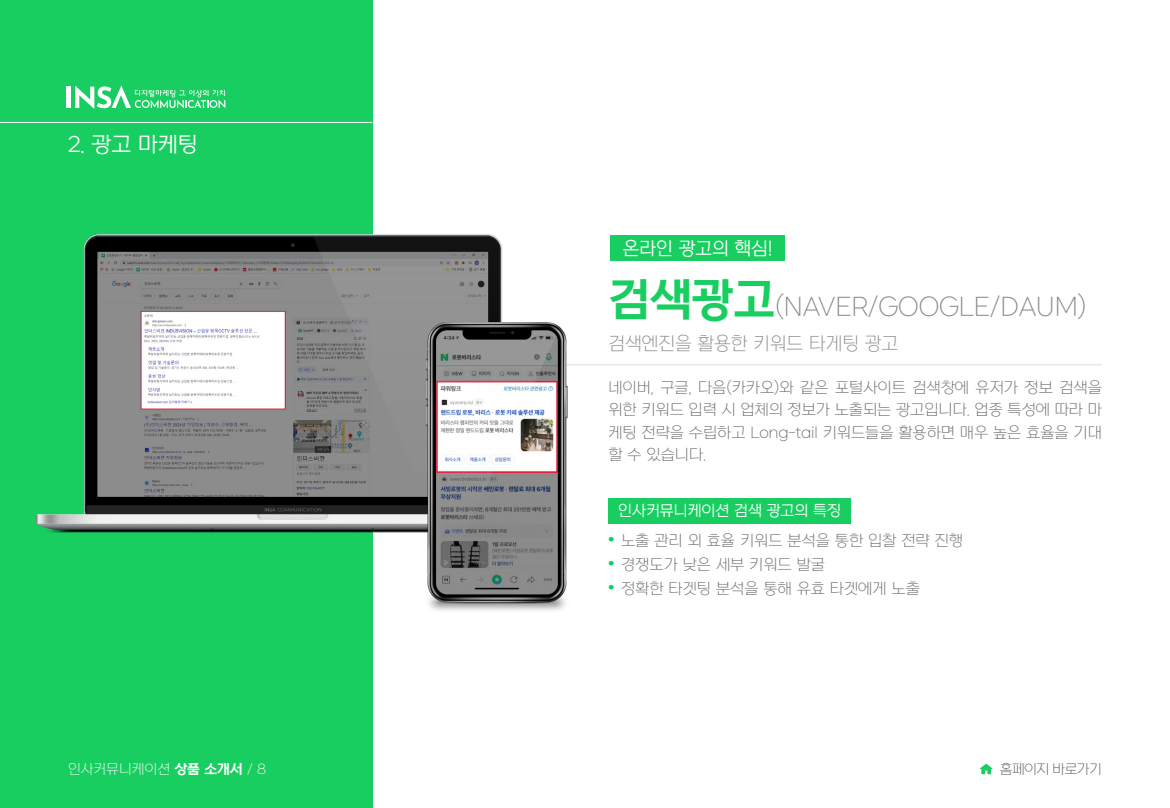
<style>
.page{position:relative;width:1170px;height:808px;background:#fff}
.page>*{position:absolute;margin:0;border:0;box-sizing:border-box;transform-origin:0 0}
.t1{font:25.5px "NEXON Lv 1 Gothic OTF Light";color:#888}
.t2{font:21px "NEXON Lv 1 Gothic OTF Regular";color:#fff}
.t3{font:18px "NEXON Lv 1 Gothic OTF Light";color:#888}
.t4{font:18px "NEXON Lv 1 Gothic OTF Regular";color:#fff}
.t5{font:15px/22.5px "NEXON Lv 1 Gothic OTF Light";color:#666;text-align:justify}
.t6{font:15px "NEXON Lv 1 Gothic OTF Regular";color:#fff}
.t7{font:13.5px "NEXON Lv 1 Gothic OTF Light";color:#fff}
.t8{font:13.5px "NEXON Lv 1 Gothic OTF Light";letter-spacing:-.04em;color:#595757}
.t9{font:6px "NEXON Lv 2 Gothic OTF Light";color:#19ce60;scale:1.05 1}
.s1{font-family:"NEXON Lv 1 Gothic OTF Bold"}
.s2{font-family:"NEXON Lv 1 Gothic OTF Bold";font-size:45px;color:#19ce60}
</style>
<div class="page">
<div style="left:0;top:0;width:372px;height:808px;background:#19ce60"></div>
<hr style="left:372px;top:364px;width:729px;height:1px;background:#dcdddd">
<hr style="left:67px;top:87px;width:4px;height:21px;background:#fff">
<svg style="left:75px;top:86px;width:150px;height:23px"></svg>
<hr style="left:0;top:122px;width:372px;height:1px;background:#fff">
<div style="left:610px;top:236px;width:174px;height:25px;background:#19ce60"></div>
<div style="left:608px;top:498px;width:242px;height:25px;background:#19ce60"></div>
<svg style="left:979px;top:764px;width:13px;height:10px"></svg>
<img style="left:36px;top:234px;width:512px;height:319px">
<img style="left:424px;top:323px;width:146px;height:288px">
<h2 class="t2" style="left:68px;top:133px;width:131px">2. 광고 마케팅</h2>
<p class="t7" style="left:68px;top:761px;width:199px">인사커뮤니케이션 <span class="s1">상품 소개서</span> / 8</p>
<p class="t4" style="left:623px;top:238px;width:151px">온라인 광고의 핵심!</p>
<h1 class="t1" style="left:608px;top:293px;width:479px"><span class="s2">검색광고</span>(NAVER/GOOGLE/DAUM)</h1>
<p class="t3" style="left:608px;top:334px;width:291px">검색엔진을 활용한 키워드 타게팅 광고</p>
<p class="t5" style="left:608px;top:376px;width:495px">네이버, 구글, 다음(카카오)와 같은 포털사이트 검색창에 유저가 정보 검색을 위한 키워드 입력 시 업체의 정보가 노출되는 광고입니다. 업종 특성에 따라 마 케팅 전략을 수립하고 Long-tail 키워드들을 활용하면 매우 높은 효율을 기대 할 수 있습니다.</p>
<p class="t6" style="left:618px;top:502px;width:224px">인사커뮤니케이션 검색 광고의 특징</p>
<p class="t5" style="left:621px;top:528px;width:343px;line-height:24px;text-align:left">노출 관리 외 효율 키워드 분석을 통한 입찰 전략 진행 경쟁도가 낮은 세부 키워드 발굴<br>정확한 타겟팅 분석을 통해 유효 타겟에게 노출</p>
<p class="t9" style="left:608px;top:536px;width:7px">●</p>
<p class="t9" style="left:608px;top:560px;width:7px">●</p>
<p class="t9" style="left:608px;top:584px;width:7px">●</p>
<p class="t8" style="left:999px;top:761px;width:104px">홈페이지 바로가기</p>
</div>
